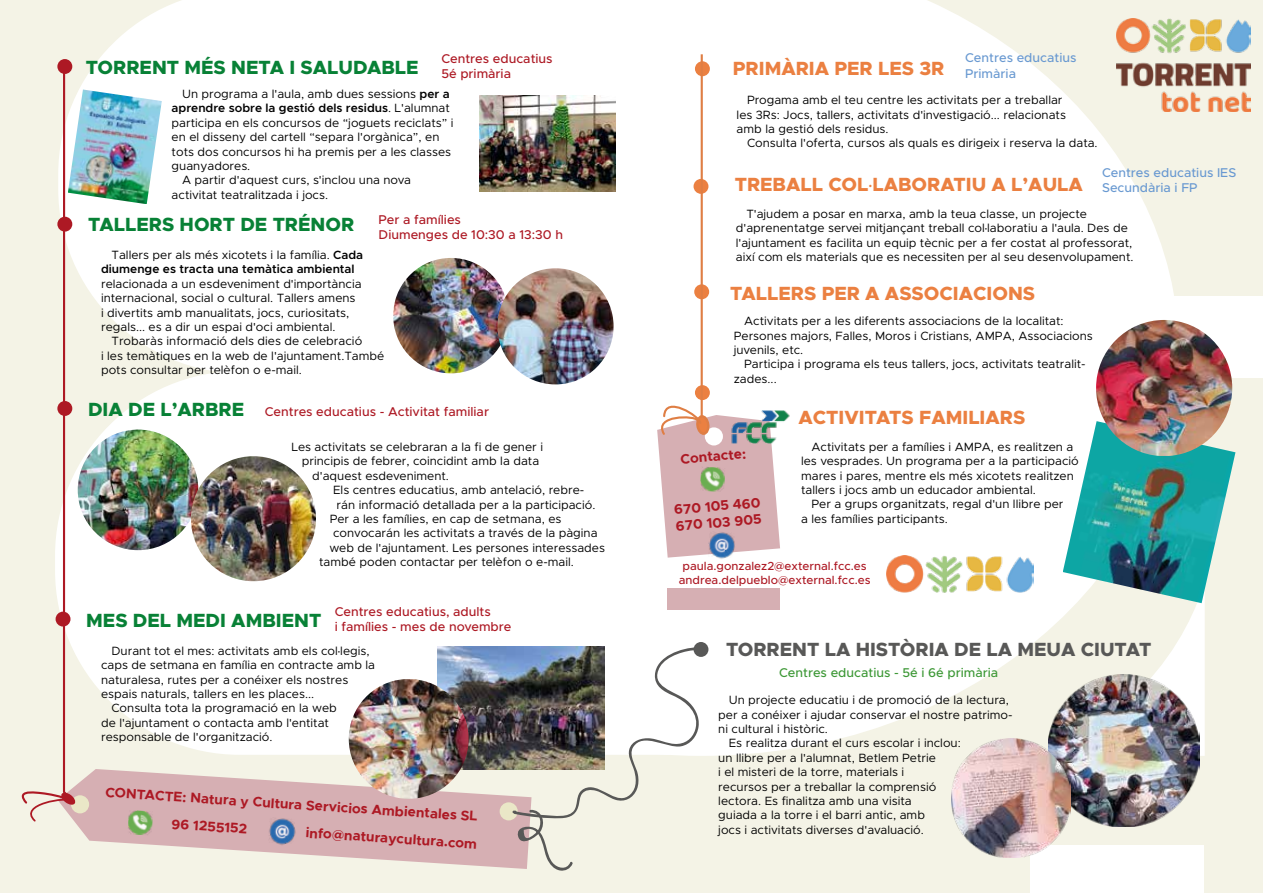
<style>
.page{position:relative;width:1263px;height:893px;background:#f4f3e6}
.page>*{position:absolute;margin:0;border:0;box-sizing:border-box;transform-origin:0 0}
.t1{font:800 19.2px "Metropolis";color:#eb8041}
.t2{font:800 19.2px "Metropolis";color:#088136}
.t3{font:800 19.2px "Metropolis";color:#585857}
.t4{font:700 13.8px/27.9px "Metropolis";color:#ad1924}
.t5{font:500 12.75px/15.3px "Metropolis";color:#ad1924}
.t6{font:500 12.75px/15.3px "Metropolis";color:#6999d1}
.t7{font:500 12.75px "Metropolis";color:#3d9836}
.t8{font:12px/14.4px "Metropolis";color:#010101}
.t9{font:600 12px/14.4px "Metropolis";color:#010101}
.t10{font:500 11.7px/14.1px "Metropolis";color:#ad1924;text-align:center}
.s1{font-weight:600}
.s2{font-weight:400}
.s3{font-family:"Myriad Pro";font-weight:400}
.s4{font-family:"Myriad Pro"}
.s5{font-weight:800;font-size:19.2px;color:#088136}
</style>
<div class="page">
<svg style="left:61px;top:0;width:162px;height:372px;fill:#fff"></svg>
<div style="left:55px;top:371px;width:801px;height:384px;background:#fff;border-radius:184px"></div>
<div style="left:223px;top:0;width:956px;height:756px;background:#fff"></div>
<div style="left:786px;top:296px;width:477px;height:82px;background:#fff"></div>
<svg style="left:1031px;top:582px;width:174px;height:174px"></svg>
<div style="left:1030px;top:845px;width:174px;height:48px;background:#fff"></div>
<div style="left:57px;top:59px;width:15px;height:15px;background:#ad1924;border-radius:50%"></div>
<svg style="left:76px;top:769px;width:436px;height:99px;fill:#d6afb3"></svg>
<img style="left:127px;top:810px;width:26px;height:26px">
<img style="left:268px;top:817px;width:30px;height:30px">
<div style="left:71px;top:795px;width:18px;height:18px;background:#eae7c7;border-radius:50%"></div>
<div style="left:500px;top:802px;width:18px;height:18px;background:#eae7c7;border-radius:50%"></div>
<svg style="left:26px;top:68px;width:55px;height:728px"></svg>
<svg style="left:21px;top:792px;width:55px;height:31px"></svg>
<img style="left:1117px;top:18px;width:134px;height:93px">
<div style="left:695px;top:61px;width:15px;height:15px;background:#eb8041;border-radius:50%"></div>
<div style="left:694px;top:284px;width:15px;height:15px;background:#eb8041;border-radius:50%"></div>
<div style="left:693px;top:179px;width:15px;height:15px;background:#eb8041;border-radius:50%"></div>
<div style="left:695px;top:385px;width:15px;height:15px;background:#eb8041;border-radius:50%"></div>
<div style="left:693px;top:642px;width:15px;height:15px;background:#585857;border-radius:50%"></div>
<hr style="left:701px;top:54px;width:2px;height:365px;background:#df7e44">
<svg style="left:653px;top:394px;width:127px;height:164px"></svg>
<img style="left:700px;top:466px;width:25px;height:26px">
<img style="left:707px;top:531px;width:30px;height:30px">
<img style="left:887px;top:555px;width:146px;height:39px">
<svg style="left:512px;top:647px;width:188px;height:224px"></svg>
<img style="left:1063px;top:421px;width:172px;height:182px">
<img style="left:1048px;top:674px;width:151px;height:152px">
<img style="left:951px;top:738px;width:120px;height:120px">
<img style="left:68px;top:90px;width:94px;height:114px">
<img style="left:479px;top:95px;width:136px;height:96px">
<img style="left:393px;top:258px;width:116px;height:115px;border-radius:56px">
<img style="left:497px;top:268px;width:117px;height:116px;border-radius:58px">
<img style="left:78px;top:430px;width:120px;height:120px;border-radius:60px">
<img style="left:191px;top:456px;width:125px;height:125px;border-radius:63px">
<img style="left:728px;top:410px;width:64px;height:34px">
<div style="left:667px;top:588px;width:113px;height:22px;background:#d6afb3"></div>
<img style="left:437px;top:647px;width:167px;height:122px">
<img style="left:349px;top:679px;width:120px;height:120px;border-radius:59px">
<img style="left:1096px;top:320px;width:136px;height:136px;border-radius:67px">
<p class="t5" style="left:441px;top:51px;width:113px">Centres educatius<br>5é primària</p>
<h1 class="t2" style="left:86px;top:55px;width:334px">TORRENT MÉS NETA I SALUDABLE</h1>
<p class="t8" style="left:182px;top:87px;width:269px">Un programa a l'aula, amb dues sessions <span class="s1">per a</span></p>
<p class="t9" style="left:172px;top:101px;width:280px">aprendre sobre la gestió dels residus<span class="s2">. L'alumnat</span></p>
<p class="t8" style="left:172px;top:115px;width:283px">participa en els concursos de “joguets reciclats” i</p>
<p class="t8" style="left:172px;top:130px;width:269px">en el disseny del cartell “separa l'orgànica”, en</p>
<p class="t8" style="left:172px;top:144px;width:281px">tots dos concursos hi ha premis per a les classes</p>
<p class="t8" style="left:172px;top:159px;width:80px">guanyadores.</p>
<p class="t8" style="left:182px;top:173px;width:231px">A partir d'aquest curs, s'inclou una nova</p>
<p class="t8" style="left:172px;top:187px;width:158px">activitat teatralitzada i jocs.</p>
<h1 class="t1" style="left:733px;top:56px;width:213px">PRIMÀRIA PER LES 3R</h1>
<p class="t6" style="left:965px;top:50px;width:113px">Centres educatius<br>Primària</p>
<p class="t8" style="left:737px;top:93px;width:331px;text-indent:10px">Progama amb el teu centre les activitats per a treballar les 3Rs: Jocs, tallers, activitats d'investigació... relacionats amb la gestió dels residus.</p>
<p class="t8" style="left:747px;top:136px;width:352px">Consulta l'oferta, cursos als quals es dirigeix i reserva la data.</p>
<h1 class="t1" style="left:735px;top:172px;width:350px">TREBALL COL<span class="s3">·</span>LABORATIU A L’AULA</h1>
<p class="t6" style="left:1102px;top:165px;width:136px">Centres educatius IES<br>Secundària i FP</p>
<h1 class="t2" style="left:88px;top:212px;width:268px">TALLERS HORT DE TRÉNOR</h1>
<p class="t9" style="left:101px;top:248px;width:264px;text-indent:10px"><span class="s2">Tallers per als més xicotets i la família.</span> Cada diumenge es tracta una temàtica ambiental</p>
<p class="t8" style="left:101px;top:276px;width:262px">relacionada a un esdeveniment d'importància internacional, social o cultural. Tallers amens<br>i divertits amb manualitats, jocs, curiositats, regals... es a dir un espai d'oci ambiental.</p>
<p class="t8" style="left:101px;top:334px;width:285px;text-indent:10px">Trobaràs informació dels dies de celebració<br>i les temàtiques en la web de l'ajuntament.També pots consultar per telèfon o e-mail.</p>
<p class="t5" style="left:379px;top:212px;width:186px">Per a famílies<br>Diumenges de 10:30 a 13:30 h</p>
<p class="t8" style="left:736px;top:207px;width:399px;text-indent:10px">T'ajudem a posar en marxa, amb la teua classe, un projecte d'aprenentatge servei mitjançant treball col<span class="s4">·</span>laboratiu a l'aula. Des de l'ajuntament es facilita un equip tècnic per a fer costat al professorat, així com els materials que es necessiten per al seu desenvolupament.</p>
<h1 class="t1" style="left:730px;top:281px;width:306px">TALLERS PER A ASSOCIACIONS</h1>
<p class="t8" style="left:734px;top:314px;width:360px;text-indent:10px">Activitats per a les diferents associacions de la localitat:<br>Persones majors, Falles, Moros i Cristians, AMPA, Associacions juvenils, etc.</p>
<p class="t8" style="left:734px;top:357px;width:353px;text-indent:10px">Participa i programa els teus tallers, jocs, activitats teatralit&shy;zades...</p>
<p class="t5" style="left:88px;top:404px;width:402px"><span class="s5">DIA DE L’ARBRE</span> Centres educatius - Activitat familiar</p>
<h1 class="t1" style="left:798px;top:405px;width:228px">ACTIVITATS FAMILIARS</h1>
<p class="t8" style="left:801px;top:439px;width:279px;text-indent:10px">Activitats per a famílies i AMPA, es realitzen a les vesprades. Un programa per a la participació mares i pares, mentre els més xicotets realitzen tallers i jocs amb un educador ambiental.</p>
<p class="t8" style="left:801px;top:497px;width:264px;text-indent:10px">Per a grups organitzats, regal d'un llibre per a les famílies participants.</p>
<p class="t8" style="left:291px;top:440px;width:253px">Les activitats se celebraran a la fi de gener i</p>
<p class="t8" style="left:302px;top:454px;width:239px">principis de febrer, coincidint amb la data</p>
<p class="t8" style="left:312px;top:468px;width:138px">d'aquest esdeveniment.</p>
<p class="t8" style="left:333px;top:483px;width:253px">Els centres educatius, amb antelació, rebre-</p>
<p class="t8" style="left:337px;top:497px;width:260px">rán informació detallada per a la participació.</p>
<p class="t8" style="left:330px;top:512px;width:233px">Per a les famílies, en cap de setmana, es</p>
<p class="t8" style="left:333px;top:526px;width:266px">convocarán les activitats a través de la pàgina</p>
<p class="t8" style="left:330px;top:540px;width:277px">web de l'ajuntament. Les persones interessades</p>
<p class="t8" style="left:319px;top:555px;width:256px">també poden contactar per telèfon o e-mail.</p>
<p class="t10" style="left:679px;top:558px;width:193px">paula.gonzalez2@external.fcc.es andrea.delpueblo@external.fcc.es</p>
<p class="t4" style="left:679px;top:445px;width:67px;rotate:-5deg">Contacte:</p>
<p class="t4" style="left:673px;top:501px;width:88px;line-height:16.6px;rotate:-5deg">670 105 460<br>670 103 905</p>
<p class="t5" style="left:335px;top:604px;width:178px">Centres educatius, adults<br>i famílies - mes de novembre</p>
<h1 class="t2" style="left:86px;top:608px;width:237px">MES DEL MEDI AMBIENT</h1>
<p class="t8" style="left:111px;top:643px;width:260px">Durant tot el mes: activitats amb els col<span class="s4">·</span>legis,</p>
<p class="t8" style="left:101px;top:658px;width:276px">caps de setmana en família en contracte amb la</p>
<p class="t8" style="left:101px;top:672px;width:249px">naturalesa, rutes per a conéixer els nostres</p>
<p class="t8" style="left:101px;top:687px;width:215px">espais naturals, tallers en les places...</p>
<p class="t8" style="left:111px;top:701px;width:227px">Consulta tota la programació en la web</p>
<p class="t8" style="left:101px;top:715px;width:229px">de l'ajuntament o contacta amb l'entitat</p>
<p class="t8" style="left:101px;top:730px;width:173px">responsable de l'organització.</p>
<p class="t4" style="left:175px;top:782px;width:306px;text-indent:-68px;rotate:4deg">CONTACTE: Natura y Cultura Servicios Ambientales SL<br>96 1255152</p>
<p class="t4" style="left:307px;top:818px;width:173px;rotate:4deg">info@naturaycultura.com</p>
<h1 class="t3" style="left:726px;top:637px;width:427px">TORRENT LA HISTÒRIA DE LA MEUA CIUTAT</h1>
<p class="t7" style="left:779px;top:665px;width:221px">Centres educatius - 5é i 6é primària</p>
<p class="t8" style="left:729px;top:693px;width:282px">Un projecte educatiu i de promoció de la lectura,</p>
<p class="t8" style="left:718px;top:707px;width:296px">per a conéixer i ajudar conservar el nostre patrimo-</p>
<p class="t8" style="left:718px;top:722px;width:111px">ni cultural i històric.</p>
<p class="t8" style="left:729px;top:736px;width:233px">Es realitza durant el curs escolar i inclou:</p>
<p class="t8" style="left:718px;top:750px;width:219px">un llibre per a l'alumnat, Betlem Petrie</p>
<p class="t8" style="left:718px;top:765px;width:187px">i el misteri de la torre, materials i</p>
<p class="t8" style="left:718px;top:779px;width:219px">recursos per a treballar la comprensió</p>
<p class="t8" style="left:718px;top:794px;width:195px">lectora. Es finalitza amb una visita</p>
<p class="t8" style="left:718px;top:808px;width:208px">guiada a la torre i el barri antic, amb</p>
<p class="t8" style="left:718px;top:822px;width:207px">jocs i activitats diverses d'avaluació.</p>
</div>
